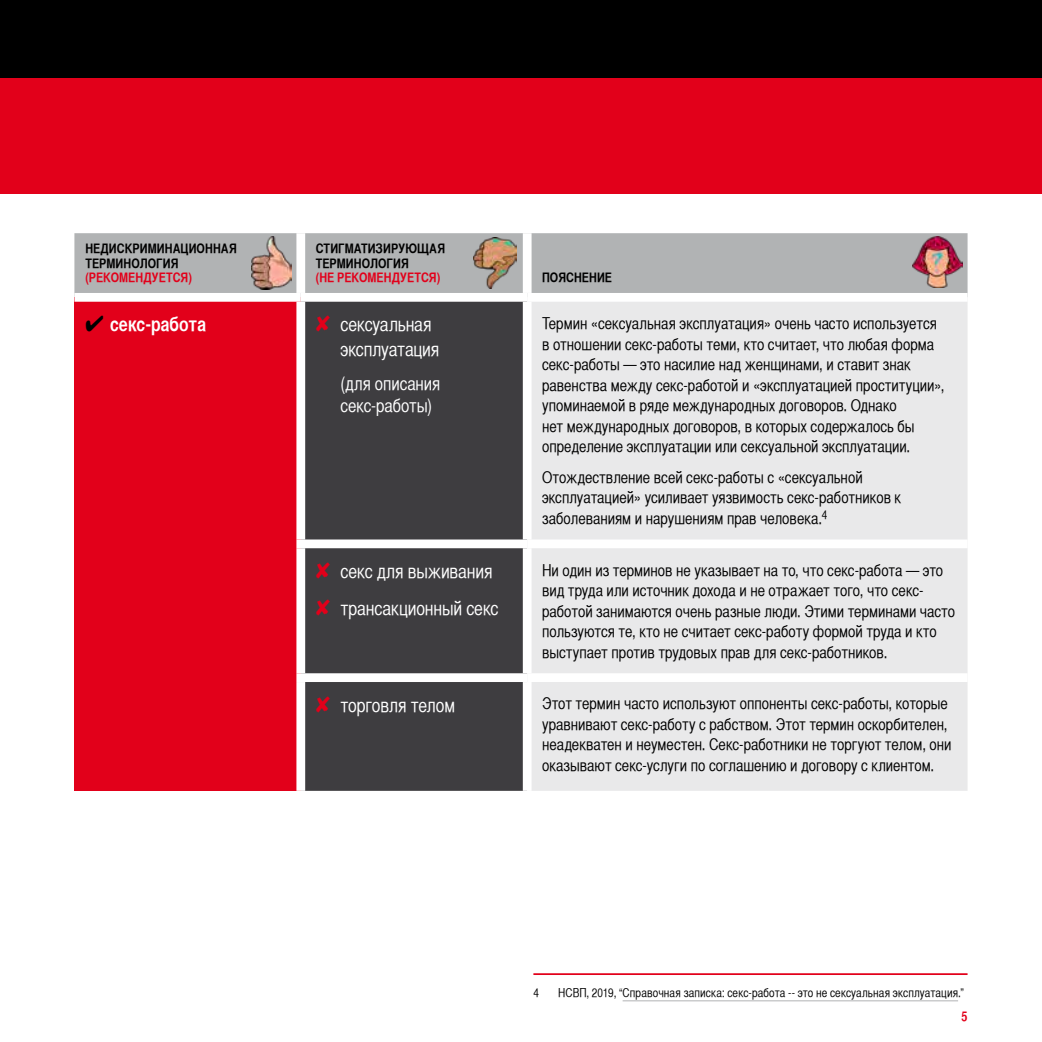
<style>
.page{position:relative;width:1042px;height:1042px;background:#fff}
.page>*{position:absolute;margin:0;border:0;box-sizing:border-box;transform-origin:0 0}
.t1{font:19.25px/24.5px "Helvetica CY";letter-spacing:-.005em;color:#fff}
.t2{font:700 19.25px "Helvetica CY";color:#fff}
.t3{font:18.38px/21.9px "Helvetica CY";letter-spacing:-.005em;color:#fff}
.t4{font:16.1px/20.5px "Helvetica CY";color:#000}
.t5{font:700 13.12px/14.9px "Helvetica CY";letter-spacing:.01em;color:#000}
.t6{font:700 13.12px "Helvetica CY";letter-spacing:.005em;color:#e2001a}
.t7{font:12.25px "Helvetica CY";letter-spacing:.005em;color:#000}
.s1{color:#000}
.s2{color:#e2001a}
</style>
<div class="page">
<div style="left:0;top:0;width:1042px;height:121px;background:#000"></div>
<div style="left:0;top:78px;width:1042px;height:115px;background:#e2001a"></div>
<div style="left:74px;top:233px;width:893px;height:60px;background:#b1b3b4"></div>
<div style="left:74px;top:297px;width:227px;height:494px;background:#e2001a"></div>
<div style="left:305px;top:302px;width:218px;height:489px;background:#3e3d40"></div>
<div style="left:532px;top:302px;width:435px;height:489px;background:#e9e9ea"></div>
<div style="left:296px;top:233px;width:9px;height:60px;background:#fff"></div>
<div style="left:523px;top:233px;width:8px;height:60px;background:#fff"></div>
<div style="left:74px;top:293px;width:227px;height:9px;background:#fff"></div>
<div style="left:296px;top:302px;width:9px;height:237px;background:#fff"></div>
<div style="left:296px;top:539px;width:231px;height:9px;background:#fff"></div>
<div style="left:296px;top:548px;width:9px;height:125px;background:#fff"></div>
<div style="left:527px;top:539px;width:440px;height:9px;background:#fff"></div>
<div style="left:296px;top:673px;width:231px;height:9px;background:#fff"></div>
<div style="left:296px;top:682px;width:9px;height:109px;background:#fff"></div>
<div style="left:527px;top:673px;width:440px;height:9px;background:#fff"></div>
<hr style="left:533px;top:973px;width:434px;height:2px;background:#e2001a">
<hr style="left:622px;top:1000px;width:336px;height:1px;background:#b1b3b4">
<img style="left:251px;top:237px;width:40px;height:52px">
<img style="left:474px;top:238px;width:43px;height:51px">
<img style="left:912px;top:237px;width:50px;height:51px">
<p class="t5" style="left:85px;top:240px;width:153px">НЕДИСКРИМИНАЦИОННАЯ<br>ТЕРМИНОЛОГИЯ</p>
<p class="t6" style="left:85px;top:270px;width:108px">(РЕКОМЕНДУЕТСЯ)</p>
<p class="t5" style="left:316px;top:240px;width:131px">СТИГМАТИЗИРУЮЩАЯ<br>ТЕРМИНОЛОГИЯ</p>
<p class="t6" style="left:316px;top:270px;width:126px">(НЕ РЕКОМЕНДУЕТСЯ)</p>
<p class="t5" style="left:542px;top:270px;width:72px">ПОЯСНЕНИЕ</p>
<p class="t2" style="left:85px;top:313px;width:122px"><span class="s1">✔</span> секс-работа</p>
<p class="t1" style="left:340px;top:312px;width:100px;text-indent:-25px"><span class="s2">✘</span> сексуальная эксплуатация</p>
<p class="t3" style="left:340px;top:373px;width:101px">(для описания секс-работы)</p>
<p class="t4" style="left:542px;top:313px;width:404px">Термин «сексуальная эксплуатация» очень часто используется в отношении секс-работы теми, кто считает, что любая форма секс-работы — это насилие над женщинами, и ставит знак равенства между секс-работой и «эксплуатацией проституции», упоминаемой в ряде международных договоров. Однако<br>нет международных договоров, в которых содержалось бы определение эксплуатации или сексуальной эксплуатации.</p>
<p class="t4" style="left:542px;top:467px;width:361px">Отождествление всей секс-работы с «сексуальной эксплуатацией» усиливает уязвимость секс-работников к заболеваниям и нарушениям прав человека.<sup>4</sup></p>
<p class="t1" style="left:316px;top:552px;width:184px;line-height:36.9px"><span class="s2">✘</span> секс для выживания <span class="s2">✘</span> трансакционный секс</p>
<p class="t4" style="left:542px;top:560px;width:415px">Ни один из терминов не указывает на то, что секс-работа — это вид труда или источник дохода и не отражает того, что секс&shy;работой занимаются очень разные люди. Этими терминами часто пользуются те, кто не считает секс-работу формой труда и кто выступает против трудовых прав для секс-работников.</p>
<p class="t1" style="left:316px;top:692px;width:141px"><span class="s2">✘</span> торговля телом</p>
<p class="t4" style="left:542px;top:693px;width:411px">Этот термин часто используют оппоненты секс-работы, которые уравнивают секс-работу с рабством. Этот термин оскорбителен, неадекватен и неуместен. Секс-работники не торгуют телом, они оказывают секс-услуги по соглашению и договору с клиентом.</p>
<p class="t7" style="left:533px;top:986px;width:7px">4</p>
<p class="t7" style="left:558px;top:986px;width:407px">НСВП, 2019, “Справочная записка: секс-работа -- это не сексуальная эксплуатация.”</p>
<p class="t6" style="left:961px;top:1008px;width:7px">5</p>
</div>
